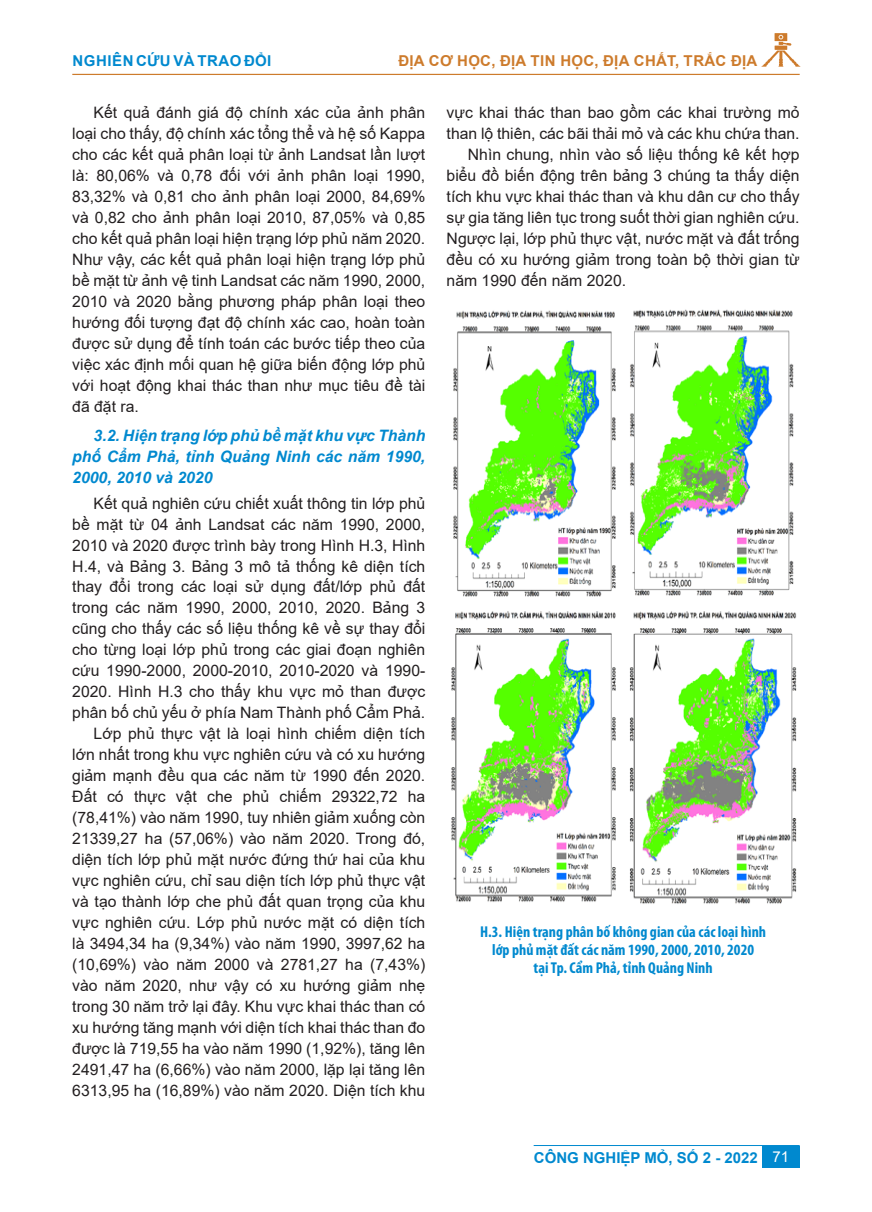
<style>
.page{position:relative;width:872px;height:1212px;background:#fff}
.page>*{position:absolute;margin:0;border:0;box-sizing:border-box;transform-origin:0 0}
.t1{font:15.75px/21px "Arial";color:#231f20;text-align:justify}
.t2{font:700 condensed 15.75px/18px "Myriad Pro";color:#0089cf;text-align:center}
.t3{font:italic 700 15.75px/21px "Arial";color:#0089cf;text-align:justify}
.t4{font:700 15px "Arial";letter-spacing:.02em;color:#cd7b2c}
.t5{font:700 15px "Arial";letter-spacing:.01em;color:#0089cf}
.t6{font:700 15px "Arial";letter-spacing:.035em;color:#0089cf}
.s1{font-weight:400;color:#fff}
</style>
<div class="page">
<svg style="left:761px;top:33px;width:39px;height:34px"></svg>
<hr style="left:72px;top:74px;width:727px;height:1px;background:#cd7b2c">
<div style="left:762px;top:1146px;width:37px;height:21px;background:#0089cf"></div>
<hr style="left:533px;top:1145px;width:266px;height:1px;background:#0089cf">
<img style="left:451px;top:309px;width:346px;height:595px">
<p class="t6" style="left:73px;top:50px;width:200px">NGHIÊN CỨU VÀ TRAO ĐỔI</p>
<p class="t4" style="left:398px;top:50px;width:360px">ĐỊA CƠ HỌC, ĐỊA TIN HỌC, ĐỊA CHẤT, TRẮC ĐỊA</p>
<p class="t1" style="left:72px;top:102px;width:354px;text-indent:21px">Kết quả đánh giá độ chính xác của ảnh phân loại cho thấy, độ chính xác tổng thể và hệ số Kappa cho các kết quả phân loại từ ảnh Landsat lần lượt là: 80,06% và 0,78 đối với ảnh phân loại 1990, 83,32% và 0,81 cho ảnh phân loại 2000, 84,69% và 0,82 cho ảnh phân loại 2010, 87,05% và 0,85 cho kết quả phân loại hiện trạng lớp phủ năm 2020.<br>Như vậy, các kết quả phân loại hiện trạng lớp phủ bề mặt từ ảnh vệ tinh Landsat các năm 1990, 2000, 2010 và 2020 bằng phương pháp phân loại theo hướng đối tượng đạt độ chính xác cao, hoàn toàn được sử dụng để tính toán các bước tiếp theo của việc xác định mối quan hệ giữa biến động lớp phủ với hoạt động khai thác than như mục tiêu đề tài đã đặt ra.</p>
<p class="t3" style="left:72px;top:426px;width:354px;text-indent:21px">3.2. Hiện trạng lớp phủ bề mặt khu vực Thành phố Cẩm Phả, tỉnh Quảng Ninh các năm 1990, 2000, 2010 và 2020</p>
<p class="t1" style="left:72px;top:492px;width:354px;text-align:right">Kết quả nghiên cứu chiết xuất thông tin lớp phủ bề mặt từ 04 ảnh Landsat các năm 1990, 2000, 2010 và 2020 được trình bày trong Hình H.3, Hình H.4, và Bảng 3. Bảng 3 mô tả thống kê diện tích thay đổi trong các loại sử dụng đất/lớp phủ đất trong các năm 1990, 2000, 2010, 2020. Bảng 3 cũng cho thấy các số liệu thống kê về sự thay đổi cho từng loại lớp phủ trong các giai đoạn nghiên cứu 1990-2000, 2000-2010, 2010-2020 và 1990- 2020. Hình H.3 cho thấy khu vực mỏ than được phân bố chủ yếu ở phía Nam Thành phố Cẩm Phả.<br>Lớp phủ thực vật là loại hình chiếm diện tích lớn nhất trong khu vực nghiên cứu và có xu hướng giảm mạnh đều qua các năm từ 1990 đến 2020.<br>Đất có thực vật che phủ chiếm 29322,72 ha (78,41%) vào năm 1990, tuy nhiên giảm xuống còn 21339,27 ha (57,06%) vào năm 2020. Trong đó, diện tích lớp phủ mặt nước đứng thứ hai của khu vực nghiên cứu, chỉ sau diện tích lớp phủ thực vật và tạo thành lớp che phủ đất quan trọng của khu vực nghiên cứu. Lớp phủ nước mặt có diện tích là 3494,34 ha (9,34%) vào năm 1990, 3997,62 ha (10,69%) vào năm 2000 và 2781,27 ha (7,43%) vào năm 2020, như vậy có xu hướng giảm nhẹ trong 30 năm trở lại đây. Khu vực khai thác than có xu hướng tăng mạnh với diện tích khai thác than đo được là 719,55 ha vào năm 1990 (1,92%), tăng lên 2491,47 ha (6,66%) vào năm 2000, lặp lại tăng lên 6313,95 ha (16,89%) vào năm 2020. Diện tích khu</p>
<p class="t1" style="left:446px;top:101px;width:354px">vực khai thác than bao gồm các khai trường mỏ</p>
<p class="t1" style="left:446px;top:122px;width:354px">than lộ thiên, các bãi thải mỏ và các khu chứa than.</p>
<p class="t1" style="left:468px;top:143px;width:333px">Nhìn chung, nhìn vào số liệu thống kê kết hợp</p>
<p class="t1" style="left:446px;top:164px;width:354px">biểu đồ biến động trên bảng 3 chúng ta thấy diện</p>
<p class="t1" style="left:446px;top:185px;width:354px">tích khu vực khai thác than và khu dân cư cho thấy</p>
<p class="t1" style="left:446px;top:206px;width:354px">sự gia tăng liên tục trong suốt thời gian nghiên cứu.</p>
<p class="t1" style="left:446px;top:227px;width:354px">Ngược lại, lớp phủ thực vật, nước mặt và đất trống</p>
<p class="t1" style="left:446px;top:248px;width:354px">đều có xu hướng giảm trong toàn bộ thời gian từ</p>
<p class="t1" style="left:446px;top:269px;width:181px">năm 1990 đến năm 2020.</p>
<p class="t2" style="left:480px;top:922px;width:287px">H.3. Hiện trạng phân bố không gian của các loại hình lớp phủ mặt đất các năm 1990, 2000, 2010, 2020<br>tại Tp. Cẩm Phả, tỉnh Quảng Ninh</p>
<p class="t5" style="left:534px;top:1147px;width:257px">CÔNG NGHIỆP MỎ, SỐ 2 - 2022 <span class="s1">71</span></p>
</div>
